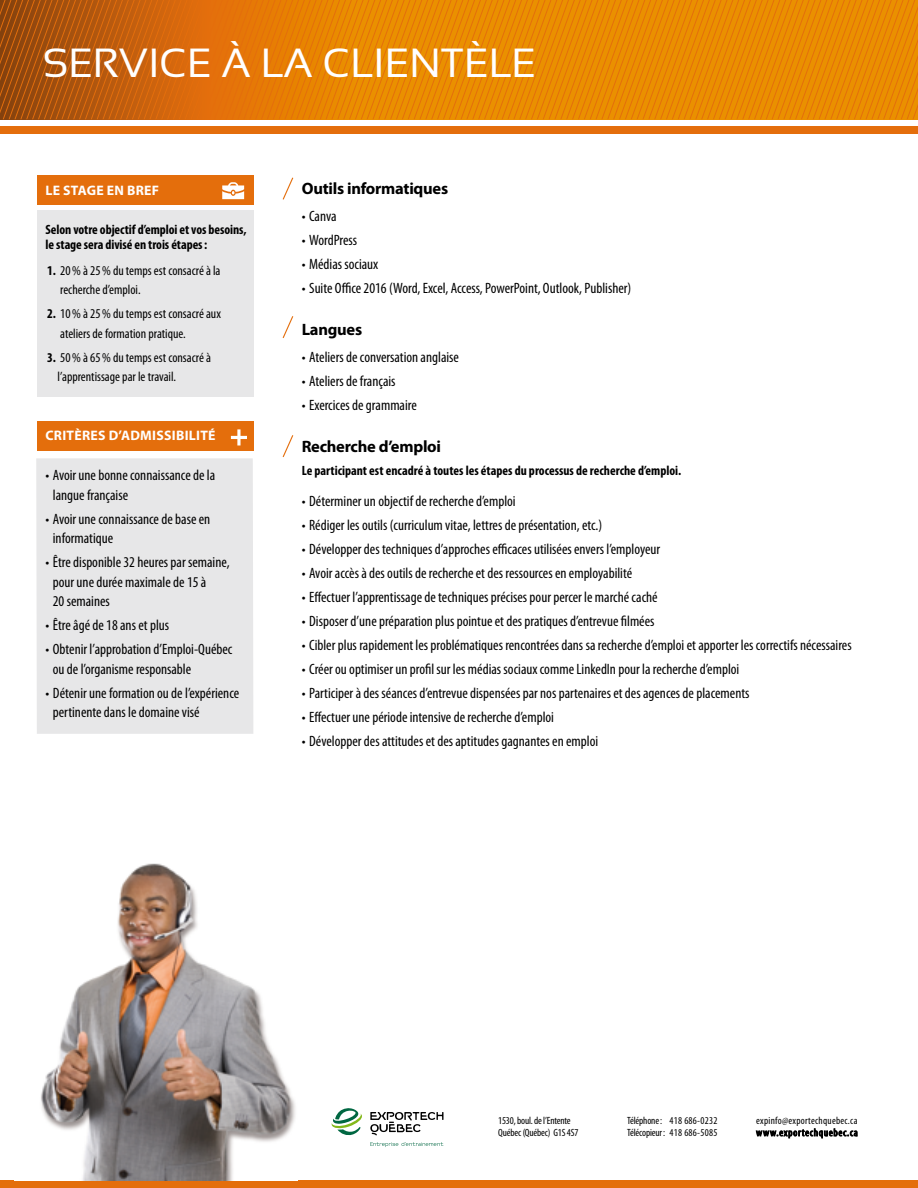
<style>
.page{position:relative;width:918px;height:1188px;background:#fff}
.page>*{position:absolute;margin:0;border:0;box-sizing:border-box;transform-origin:0 0}
.titre_document{font:40.65px "Sansation";color:#fff}
.tritre{font:700 16.5px "Myriad Pro";letter-spacing:-.015em;color:#000}
.contenu{font:condensed 15px/19.5px "Myriad Pro";color:#000}
._2e_titre{font:700 13.8px "Myriad Pro";letter-spacing:.02em;color:#fff}
.contenu-2{font:condensed 13.5px/19.5px "Myriad Pro";color:#000}
.type_de_poste{font:700 condensed 13.5px/15px "Myriad Pro";letter-spacing:-.005em;color:#000}
.tritre-2{font:condensed 10.5px/12px "Myriad Pro";letter-spacing:-.015em;color:#000}
.tritre-3{font:condensed 10.5px/12px "Myriad Pro";letter-spacing:.025em;color:#000}
.s1{font-weight:700}
</style>
<div class="page">
<div style="left:0;top:1180px;width:918px;height:8px;background:#e46e0c"></div>
<svg style="left:0;top:0;width:918px;height:119px;background:#dd7c05"></svg>
<div style="left:37px;top:176px;width:216px;height:29px;background:#e46e0c"></div>
<div style="left:37px;top:210px;width:216px;height:186px;background:#e7e7e8"></div>
<svg style="left:222px;top:182px;width:22px;height:17px"></svg>
<svg style="left:283px;top:178px;width:10px;height:22px"></svg>
<svg style="left:283px;top:316px;width:10px;height:22px"></svg>
<svg style="left:283px;top:435px;width:10px;height:22px"></svg>
<div style="left:0;top:126px;width:918px;height:8px;background:#e46e0c"></div>
<div style="left:37px;top:421px;width:216px;height:30px;background:#e46e0c"></div>
<svg style="left:231px;top:429px;width:16px;height:16px"></svg>
<img style="left:41px;top:863px;width:254px;height:317px">
<svg style="left:370px;top:1112px;width:74px;height:23px"></svg>
<svg style="left:332px;top:1108px;width:30px;height:28px"></svg>
<svg style="left:370px;top:1142px;width:73px;height:5px"></svg>
<svg style="left:756px;top:1128px;width:102px;height:11px"></svg>
<div style="left:36px;top:458px;width:217px;height:276px;background:#e7e7e8"></div>
<p class="titre_document" style="left:43px;top:40px;width:495px">SERVICE À LA CLIENTÈLE</p>
<p class="_2e_titre" style="left:45px;top:181px;width:115px">LE STAGE EN BREF</p>
<p class="type_de_poste" style="left:46px;top:222px;width:202px">Selon votre objectif d’emploi et vos besoins, le stage sera divisé en trois étapes:</p>
<p class="contenu-2" style="left:60px;top:260px;width:162px;text-indent:-13px"><span class="s1">1.</span> 20% à 25% du temps est consacré à la recherche d’emploi.</p>
<p class="contenu-2" style="left:60px;top:304px;width:162px;text-indent:-13px"><span class="s1">2.</span> 10% à 25% du temps est consacré aux ateliers de formation pratique.</p>
<p class="contenu-2" style="left:58px;top:347px;width:155px;text-indent:-10px"><span class="s1">3.</span> 50% à 65% du temps est consacré à l’apprentissage par le travail.</p>
<p class="_2e_titre" style="left:45px;top:426px;width:172px">CRITÈRES D’ADMISSIBILITÉ</p>
<p class="contenu" style="left:53px;top:465px;width:164px;text-indent:-8px">• Avoir une bonne connaissance de la langue française</p>
<p class="contenu" style="left:53px;top:509px;width:159px;text-indent:-8px">• Avoir une connaissance de base en informatique</p>
<p class="contenu" style="left:53px;top:552px;width:178px;text-indent:-8px">• Être disponible 32 heures par semaine, pour une durée maximale de 15 à<br>20 semaines</p>
<p class="contenu" style="left:45px;top:615px;width:125px">• Être âgé de 18 ans et plus</p>
<p class="contenu" style="left:53px;top:639px;width:181px;text-indent:-8px">• Obtenir l’approbation d’Emploi-Québec ou de l’organisme responsable</p>
<p class="contenu" style="left:53px;top:683px;width:188px;text-indent:-8px">• Détenir une formation ou de l’expérience pertinente dans le domaine visé</p>
<p class="tritre" style="left:302px;top:178px;width:148px">Outils informatiques</p>
<p class="contenu" style="left:302px;top:206px;width:36px">• Canva</p>
<p class="contenu" style="left:302px;top:230px;width:57px">• WordPress</p>
<p class="contenu" style="left:302px;top:254px;width:78px">• Médias sociaux</p>
<p class="contenu" style="left:302px;top:278px;width:331px">• Suite Office 2016 (Word, Excel, Access, PowerPoint, Outlook, Publisher)</p>
<p class="tritre" style="left:302px;top:319px;width:62px">Langues</p>
<p class="contenu" style="left:302px;top:347px;width:159px">• Ateliers de conversation anglaise</p>
<p class="contenu" style="left:302px;top:371px;width:95px">• Ateliers de français</p>
<p class="contenu" style="left:302px;top:395px;width:117px">• Exercices de grammaire</p>
<p class="tritre" style="left:302px;top:436px;width:141px">Recherche d’emploi</p>
<p class="type_de_poste" style="left:302px;top:462px;width:381px">Le participant est encadré à toutes les étapes du processus de recherche d’emploi.</p>
<p class="contenu" style="left:302px;top:491px;width:216px">• Déterminer un objectif de recherche d’emploi</p>
<p class="contenu" style="left:302px;top:515px;width:302px">• Rédiger les outils (curriculum vitae, lettres de présentation, etc.)</p>
<p class="contenu" style="left:302px;top:539px;width:360px">• Développer des techniques d’approches efficaces utilisées envers l’employeur</p>
<p class="contenu" style="left:302px;top:563px;width:332px">• Avoir accès à des outils de recherche et des ressources en employabilité</p>
<p class="contenu" style="left:302px;top:587px;width:358px">• Effectuer l’apprentissage de techniques précises pour percer le marché caché</p>
<p class="contenu" style="left:302px;top:611px;width:354px">• Disposer d’une préparation plus pointue et des pratiques d’entrevue filmées</p>
<p class="contenu" style="left:302px;top:635px;width:552px">• Cibler plus rapidement les problématiques rencontrées dans sa recherche d’emploi et apporter les correctifs nécessaires</p>
<p class="contenu" style="left:302px;top:659px;width:439px">• Créer ou optimiser un profil sur les médias sociaux comme LinkedIn pour la recherche d’emploi</p>
<p class="contenu" style="left:302px;top:683px;width:449px">• Participer à des séances d’entrevue dispensées par nos partenaires et des agences de placements</p>
<p class="contenu" style="left:302px;top:707px;width:254px">• Effectuer une période intensive de recherche d’emploi</p>
<p class="contenu" style="left:302px;top:731px;width:298px">• Développer des attitudes et des aptitudes gagnantes en emploi</p>
<p class="tritre-2" style="left:498px;top:1114px;width:82px">1530,boul.del’Entente<br>Québec(Québec) G1S4S7</p>
<p class="tritre-2" style="left:627px;top:1114px;width:92px">Téléphone: 418 686-0232<br>Télécopieur: 418 686-5085</p>
<p class="tritre-3" style="left:756px;top:1114px;width:103px">expinfo@exportechquebec.ca www.exportechquebec.ca</p>
</div>
